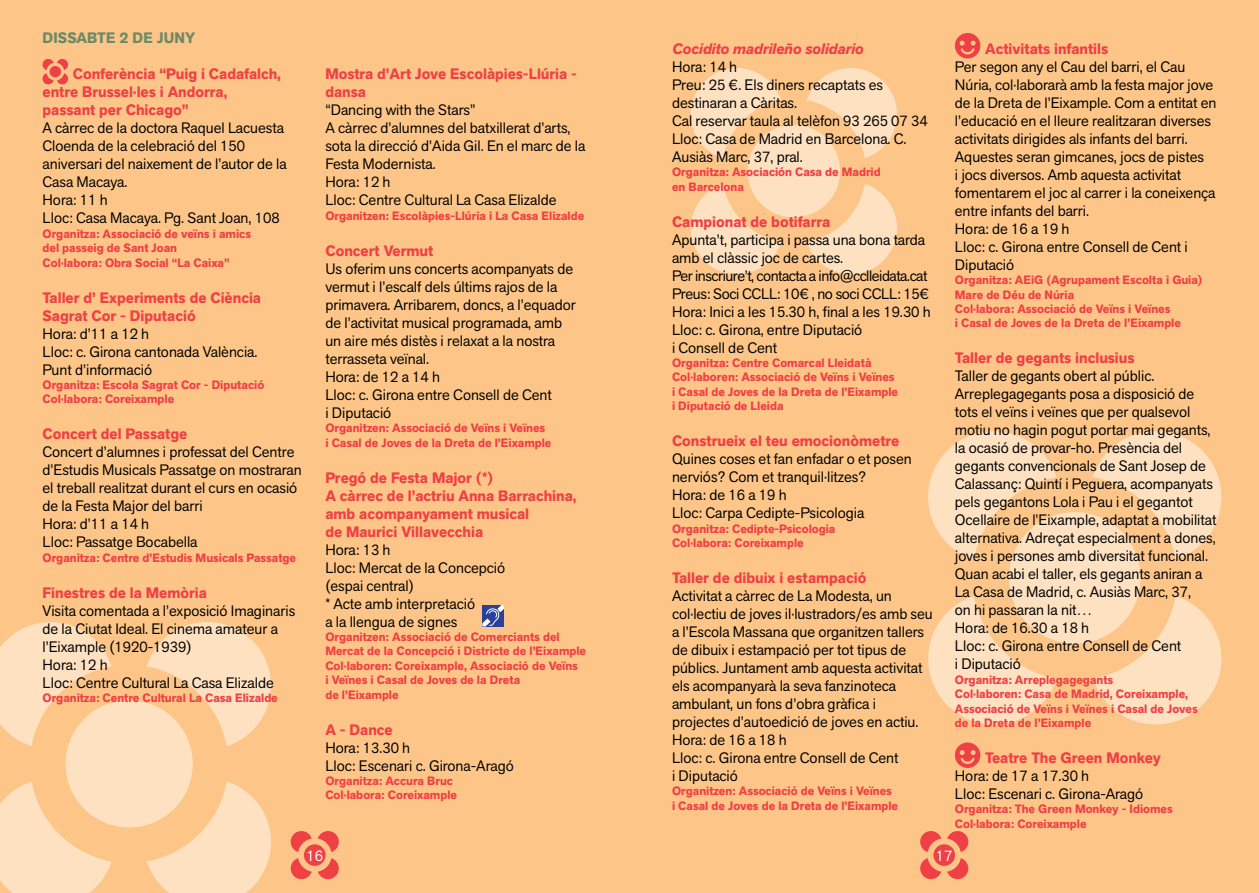
<style>
.page{position:relative;width:1259px;height:893px;background:#fdc688}
.page>*{position:absolute;margin:0;border:0;box-sizing:border-box;transform-origin:0 0}
.t1{font:15px/18px "Akzid Grtsk Next";color:#000}
.t2{font:700 15px/18px "Akzid Grtsk Next";color:#ef4046}
.t3{font:italic 700 15px "Akzid Grtsk Next";color:#ef4046}
.t4{font:700 15px "Akzid Grtsk Next";letter-spacing:.01em;color:#6b8a68}
.t5{font:15px "Akzid Grtsk Next";color:#fff}
.t6{font:700 12px/14.4px "Akzid Grtsk Next";color:#ef4046}
</style>
<div class="page">
<div style="left:304px;top:844px;width:21px;height:22px;background:#ef4046;border-radius:50%"></div>
<svg style="left:291px;top:831px;width:21px;height:21px"></svg>
<svg style="left:291px;top:858px;width:21px;height:21px"></svg>
<svg style="left:318px;top:858px;width:21px;height:21px"></svg>
<svg style="left:318px;top:831px;width:21px;height:21px"></svg>
<div style="left:933px;top:844px;width:22px;height:22px;background:#ef4046;border-radius:50%"></div>
<svg style="left:920px;top:831px;width:21px;height:21px"></svg>
<svg style="left:920px;top:858px;width:21px;height:21px"></svg>
<svg style="left:947px;top:858px;width:21px;height:21px"></svg>
<svg style="left:947px;top:831px;width:21px;height:21px"></svg>
<div style="left:66px;top:700px;width:127px;height:127px;background:#fde1c1;border-radius:50%"></div>
<svg style="left:0;top:622px;width:111px;height:124px"></svg>
<svg style="left:0;top:782px;width:111px;height:111px"></svg>
<svg style="left:147px;top:781px;width:124px;height:112px"></svg>
<svg style="left:147px;top:622px;width:124px;height:124px"></svg>
<div style="left:747px;top:125px;width:93px;height:92px;background:#fde1c1;border-radius:50%"></div>
<svg style="left:691px;top:68px;width:90px;height:90px"></svg>
<svg style="left:691px;top:184px;width:90px;height:90px"></svg>
<svg style="left:806px;top:184px;width:91px;height:90px"></svg>
<svg style="left:806px;top:68px;width:91px;height:90px"></svg>
<div style="left:1009px;top:512px;width:131px;height:132px;background:#fde1c1;border-radius:50%"></div>
<svg style="left:928px;top:431px;width:128px;height:129px"></svg>
<svg style="left:928px;top:596px;width:128px;height:128px"></svg>
<svg style="left:1093px;top:596px;width:128px;height:128px"></svg>
<svg style="left:1093px;top:431px;width:128px;height:128px"></svg>
<svg style="left:482px;top:605px;width:22px;height:21px"></svg>
<svg style="left:43px;top:59px;width:25px;height:25px"></svg>
<svg style="left:955px;top:33px;width:25px;height:25px"></svg>
<svg style="left:955px;top:742px;width:25px;height:26px"></svg>
<p class="t4" style="left:43px;top:28px;width:125px">dissabte 2 de juny</p>
<p class="t2" style="left:43px;top:65px;width:240px;text-indent:30px">Conferència “Puig i Cadafalch, entre Brussel·les i Andorra, passant per Chicago”</p>
<p class="t1" style="left:43px;top:119px;width:246px">A càrrec de la doctora Raquel Lacuesta<br>Cloenda de la celebració del 150 aniversari del naixement de l’autor de la<br>Casa Macaya.<br>Hora: 11 h<br>Lloc: Casa Macaya. Pg. Sant Joan, 108</p>
<p class="t6" style="left:43px;top:226px;width:210px">Organitza: Associació de veïns i amics del passeig de Sant Joan<br>Col·labora: Obra Social “La Caixa”</p>
<p class="t2" style="left:43px;top:288px;width:220px">Taller d’ Experiments de Ciència<br>Sagrat Cor - Diputació</p>
<p class="t1" style="left:43px;top:324px;width:216px">Hora: d’11 a 12 h<br>Lloc: c. Girona cantonada València.<br>Punt d’informació</p>
<p class="t6" style="left:43px;top:378px;width:223px">Organitza: Escola Sagrat Cor - Diputació<br>Col·labora: Coreixample</p>
<p class="t2" style="left:43px;top:425px;width:146px">Concert del Passatge</p>
<p class="t1" style="left:43px;top:443px;width:261px">Concert d’alumnes i professat del Centre d’Estudis Musicals Passatge on mostraran el treball realitzat durant el curs en ocasió de la Festa Major del barri<br>Hora: d’11 a 14 h<br>Lloc: Passatge Bocabella</p>
<p class="t6" style="left:43px;top:550px;width:255px">Organitza: Centre d’Estudis Musicals Passatge</p>
<p class="t2" style="left:43px;top:584px;width:166px">Finestres de la Memòria</p>
<p class="t1" style="left:43px;top:601px;width:254px">Visita comentada a l’exposició Imaginaris de la Ciutat Ideal. El cinema amateur a l’Eixample (1920-1939)<br>Hora: 12 h<br>Lloc: Centre Cultural La Casa Elizalde</p>
<p class="t6" style="left:43px;top:691px;width:237px">Organitza: Centre Cultural La Casa Elizalde</p>
<p class="t2" style="left:325px;top:65px;width:253px">Mostra d’Art Jove Escolàpies-Llúria - dansa</p>
<p class="t1" style="left:325px;top:101px;width:261px">“Dancing with the Stars”<br>A càrrec d’alumnes del batxillerat d’arts, sota la direcció d’Aida Gil. En el marc de la<br>Festa Modernista.<br>Hora: 12 h<br>Lloc: Centre Cultural La Casa Elizalde</p>
<p class="t6" style="left:325px;top:208px;width:260px">Organitzen: Escolàpies-Llúria i La Casa Elizalde</p>
<p class="t2" style="left:325px;top:242px;width:109px">Concert Vermut</p>
<p class="t1" style="left:325px;top:259px;width:252px">Us oferim uns concerts acompanyats de vermut i l’escalf dels últims rajos de la primavera. Arribarem, doncs, a l’equador de l’activitat musical programada, amb un aire més distès i relaxat a la nostra terrasseta veïnal.<br>Hora: de 12 a 14 h<br>Lloc: c. Girona entre Consell de Cent<br>i Diputació</p>
<p class="t6" style="left:325px;top:421px;width:227px">Organitzen: Associació de Veïns i Veïnes<br>i Casal de Joves de la Dreta de l’Eixample</p>
<p class="t2" style="left:325px;top:468px;width:253px">Pregó de Festa Major (*)<br>A càrrec de l’actriu Anna Barrachina, amb acompanyament musical<br>de Maurici Villavecchia</p>
<p class="t1" style="left:325px;top:540px;width:181px">Hora: 13 h<br>Lloc: Mercat de la Concepció (espai central)<br>* Acte amb interpretació<br>a la llengua de signes</p>
<p class="t6" style="left:325px;top:630px;width:262px">Organitzen: Associació de Comerciants del Mercat de la Concepció i Districte de l’Eixample Col·laboren: Coreixample, Associació de Veïns<br>i Veïnes i Casal de Joves de la Dreta<br>de l’Eixample</p>
<p class="t2" style="left:325px;top:720px;width:69px">A - Dance</p>
<p class="t1" style="left:325px;top:738px;width:190px">Hora: 13.30 h<br>Lloc: Escenari c. Girona-Aragó</p>
<p class="t6" style="left:325px;top:774px;width:133px">Organitza: Accura Bruc<br>Col·labora: Coreixample</p>
<p class="t3" style="left:672px;top:39px;width:193px">Cocidito madrileño solidario</p>
<p class="t1" style="left:672px;top:57px;width:257px">Hora: 14 h<br>Preu: 25 €. Els diners recaptats es destinaran a Càritas.<br>Cal reservar taula al telèfon 93 265 07 34<br>Lloc: Casa de Madrid en Barcelona. C.<br>Ausiàs Marc, 37, pral.</p>
<p class="t6" style="left:672px;top:165px;width:210px">Organitza: Asociación Casa de Madrid en Barcelona</p>
<p class="t2" style="left:672px;top:213px;width:160px">Campionat de botifarra</p>
<p class="t1" style="left:672px;top:230px;width:260px">Apunta’t, participa i passa una bona tarda amb el clàssic joc de cartes.<br>Per inscriure’t, contacta a info@cclleidata.cat Preus: Soci CCLL: 10€ , no soci CCLL: 15€ Hora: Inici a les 15.30 h, final a les 19.30 h Lloc: c. Girona, entre Diputació<br>i Consell de Cent</p>
<p class="t6" style="left:672px;top:356px;width:227px">Organitza: Centre Comarcal Lleidatà Col·laboren: Associació de Veïns i Veïnes i Casal de Joves de la Dreta de l’Eixample i Diputació de Lleida</p>
<p class="t2" style="left:672px;top:432px;width:229px">Construeix el teu emocionòmetre</p>
<p class="t1" style="left:672px;top:450px;width:241px">Quines coses et fan enfadar o et posen nerviós? Com et tranquil·litzes?<br>Hora: de 16 a 19 h<br>Lloc: Carpa Cedipte-Psicologia</p>
<p class="t6" style="left:672px;top:521px;width:165px">Organitza: Cedipte-Psicologia<br>Col·labora: Coreixample</p>
<p class="t2" style="left:672px;top:569px;width:196px">Taller de dibuix i estampació</p>
<p class="t1" style="left:672px;top:587px;width:262px">Activitat a càrrec de La Modesta, un col·lectiu de joves il·lustradors/es amb seu a l’Escola Massana que organitzen tallers de dibuix i estampació per tot tipus de públics. Juntament amb aquesta activitat els acompanyarà la seva fanzinoteca ambulant, un fons d’obra gràfica i projectes d’autoedició de joves en actiu.<br>Hora: de 16 a 18 h<br>Lloc: c. Girona entre Consell de Cent<br>i Diputació</p>
<p class="t6" style="left:672px;top:784px;width:227px">Organitzen: Associació de Veïns i Veïnes<br>i Casal de Joves de la Dreta de l’Eixample</p>
<p class="t2" style="left:985px;top:40px;width:125px">Activitats infantils</p>
<p class="t1" style="left:955px;top:57px;width:263px">Per segon any el Cau del barri, el Cau Núria, col·laborarà amb la festa major jove de la Dreta de l’Eixample. Com a entitat en l’educació en el lleure realitzaran diverses activitats dirigides als infants del barri.<br>Aquestes seran gimcanes, jocs de pistes<br>i jocs diversos. Amb aquesta activitat fomentarem el joc al carrer i la coneixença entre infants del barri.<br>Hora: de 16 a 19 h<br>Lloc: c. Girona entre Consell de Cent i Diputació</p>
<p class="t6" style="left:955px;top:273px;width:249px">Organitza: AEiG (Agrupament Escolta i Guia)<br>Mare de Déu de Núria<br>Col·labora: Associació de Veïns i Veïnes<br>i Casal de Joves de la Dreta de l’Eixample</p>
<p class="t2" style="left:955px;top:349px;width:181px">Taller de gegants inclusius</p>
<p class="t1" style="left:955px;top:367px;width:263px">Taller de gegants obert al públic.<br>Arreplegagegants posa a disposició de tots el veïns i veïnes que per qualsevol motiu no hagin pogut portar mai gegants, la ocasió de provar-ho. Presència del gegants convencionals de Sant Josep de Calassanç: Quintí i Peguera, acompanyats pels gegantons Lola i Pau i el gegantot Ocellaire de l’Eixample, adaptat a mobilitat alternativa. Adreçat especialment a dones, joves i persones amb diversitat funcional.<br>Quan acabi el taller, els gegants aniran a La Casa de Madrid, c. Ausiàs Marc, 37,<br>on hi passaran la nit…<br>Hora: de 16.30 a 18 h<br>Lloc: c. Girona entre Consell de Cent<br>i Diputació</p>
<p class="t6" style="left:955px;top:673px;width:244px">Organitza: Arreplegagegants<br>Col·laboren: Casa de Madrid, Coreixample, Associació de Veïns i Veïnes i Casal de Joves de la Dreta de l’Eixample</p>
<p class="t2" style="left:985px;top:749px;width:177px">Teatre The Green Monkey</p>
<p class="t1" style="left:955px;top:767px;width:190px">Hora: de 17 a 17.30 h<br>Lloc: Escenari c. Girona-Aragó</p>
<p class="t6" style="left:955px;top:802px;width:219px">Organitza: The Green Monkey - Idiomes<br>Col·labora: Coreixample</p>
<p class="t5" style="left:306px;top:846px;width:18px">16</p>
<p class="t5" style="left:936px;top:846px;width:18px">17</p>
</div>
